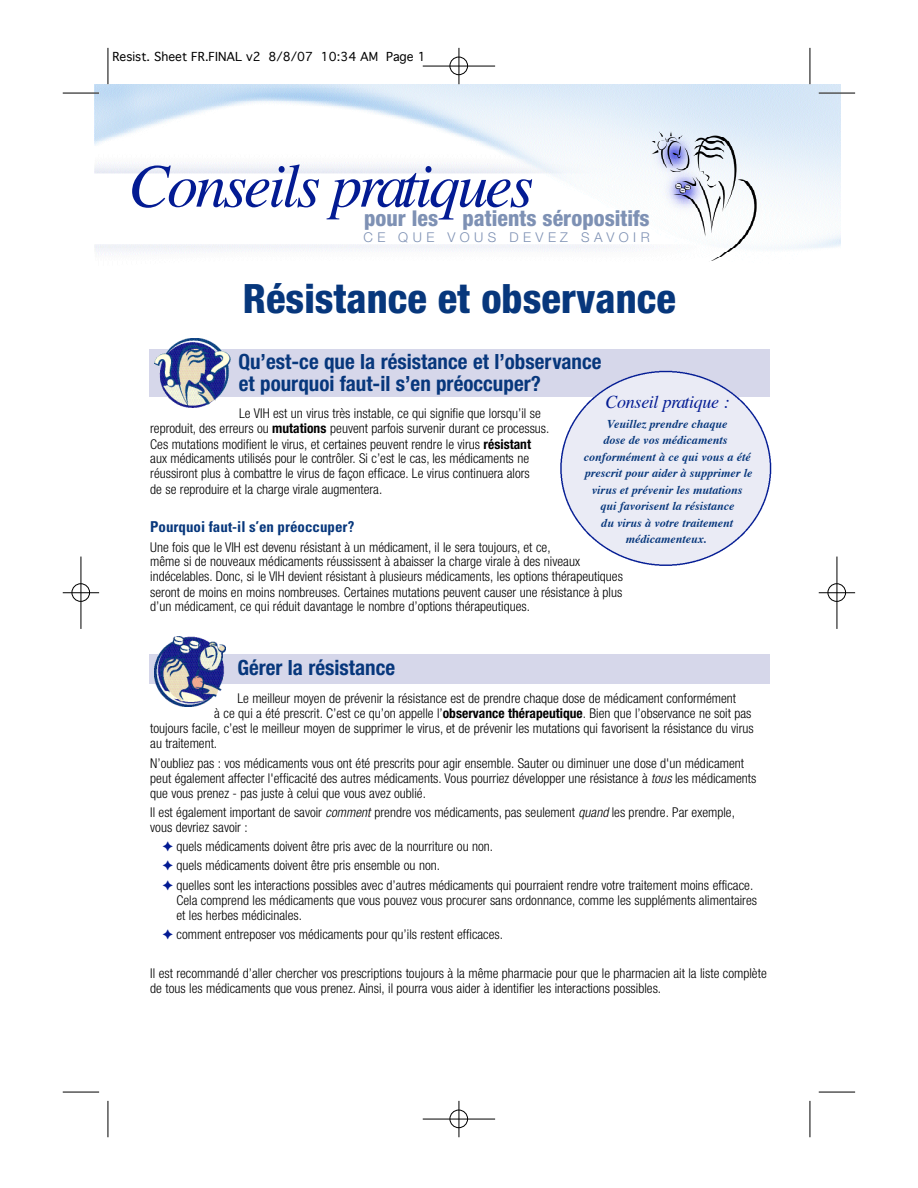
<style>
.page{position:relative;width:918px;height:1188px;background:#fff}
.page>*{position:absolute;margin:0;border:0;box-sizing:border-box;transform-origin:0 0}
.t1{font:italic 61.95px "Times";letter-spacing:-.05em;color:#031b93}
.t2{font:800 condensed 40.5px "Helvetica Neue";color:#07377c}
.t3{font:800 condensed 21.9px "Helvetica Neue";color:#7e91b4}
.t4{font:700 condensed 21px/21.3px "Helvetica Neue";color:#07377c}
.t5{font:italic 18px "Times";letter-spacing:-.02em;color:#031b93}
.t6{font:700 condensed 15px "Univers";color:#07377c}
.t7{font:300 condensed 13.5px/15px "Helvetica Neue";color:#000}
.t8{font:300 13.5px "Helvetica Neue";letter-spacing:.325em;color:#7e91b4}
.t9{font:italic 700 12px/16.5px "Times";color:#07377c;text-align:center}
.t10{font:11.85px "Geneva";color:#000}
.s1{font-weight:700}
.s2{font-style:italic}
.s3{color:#031b93}
</style>
<div class="page">
<img style="left:95px;top:84px;width:746px;height:178px">
<div style="left:149px;top:654px;width:621px;height:30px;background:#d6d7ea"></div>
<div style="left:149px;top:350px;width:621px;height:47px;background:#d6d7ea"></div>
<img style="left:155px;top:338px;width:75px;height:70px">
<img style="left:155px;top:636px;width:70px;height:70px">
<svg style="left:560px;top:371px;width:211px;height:195px"></svg>
<hr style="left:63px;top:93px;width:37px;height:1px;background:#fff">
<hr style="left:107px;top:48px;width:1px;height:37px;background:#fff">
<hr style="left:809px;top:48px;width:1px;height:37px;background:#fff">
<hr style="left:458px;top:48px;width:1px;height:37px;background:#fff">
<hr style="left:63px;top:93px;width:36px;height:1px;background:#000">
<hr style="left:108px;top:48px;width:1px;height:36px;background:#000">
<hr style="left:819px;top:93px;width:36px;height:1px;background:#000">
<hr style="left:810px;top:48px;width:1px;height:36px;background:#000">
<hr style="left:63px;top:1092px;width:36px;height:1px;background:#000">
<hr style="left:108px;top:1101px;width:1px;height:36px;background:#000">
<hr style="left:819px;top:1092px;width:36px;height:1px;background:#000">
<hr style="left:810px;top:1101px;width:1px;height:36px;background:#000">
<hr style="left:423px;top:66px;width:72px;height:1px;background:#000">
<hr style="left:459px;top:48px;width:1px;height:36px;background:#000">
<svg style="left:449px;top:56px;width:20px;height:20px"></svg>
<hr style="left:423px;top:1119px;width:72px;height:1px;background:#000">
<hr style="left:459px;top:1101px;width:1px;height:36px;background:#000">
<svg style="left:449px;top:1109px;width:20px;height:20px"></svg>
<hr style="left:819px;top:592px;width:36px;height:1px;background:#000">
<hr style="left:837px;top:557px;width:1px;height:72px;background:#000">
<svg style="left:827px;top:583px;width:20px;height:19px"></svg>
<hr style="left:63px;top:592px;width:36px;height:1px;background:#000">
<hr style="left:81px;top:557px;width:1px;height:72px;background:#000">
<svg style="left:71px;top:583px;width:20px;height:19px"></svg>
<p class="t10" style="left:112px;top:49px;width:315px">Resist. Sheet FR.FINAL v2 8/8/07 10:34 AM Page 1</p>
<h1 class="t1" style="left:129px;top:160px;width:406px">Conseils pratiques</h1>
<h3 class="t3" style="left:364px;top:211px;width:287px">pour les patients séropositifs</h3>
<p class="t8" style="left:363px;top:232px;width:288px">CE QUE VOUS DEVEZ SAV O I R</p>
<h2 class="t2" style="left:243px;top:284px;width:435px">Résistance et observance</h2>
<h3 class="t4" style="left:238px;top:353px;width:365px">Qu’est-ce que la résistance et l’observance et pourquoi faut-il s’en préoccuper?</h3>
<p class="t7" style="left:150px;top:407px;width:401px;text-indent:89px">Le VIH est un virus très instable, ce qui signifie que lorsqu’il se reproduit, des erreurs ou <span class="s1">mutations</span> peuvent parfois survenir durant ce processus.<br>Ces mutations modifient le virus, et certaines peuvent rendre le virus <span class="s1">résistant </span>aux médicaments utilisés pour le contrôler. Si c’est le cas, les médicaments ne réussiront plus à combattre le virus de façon efficace. Le virus continuera alors<br>de se reproduire et la charge virale augmentera.</p>
<p class="t6" style="left:150px;top:521px;width:206px">Pourquoi faut-il s’en préoccuper?</p>
<p class="t7" style="left:150px;top:540px;width:474px">Une fois que le VIH est devenu résistant à un médicament, il le sera toujours, et ce,<br>même si de nouveaux médicaments réussissent à abaisser la charge virale à des niveaux indécelables. Donc, si le VIH devient résistant à plusieurs médicaments, les options thérapeutiques seront de moins en moins nombreuses. Certaines mutations peuvent causer une résistance à plus d’un médicament, ce qui réduit davantage le nombre d’options thérapeutiques.</p>
<h3 class="t5" style="left:606px;top:394px;width:125px">Conseil pratique :</h3>
<p class="t9" style="left:584px;top:416px;width:170px">Veuillez prendre chaque<br>dose de vos médicaments conformément à ce qui vous a été prescrit pour aider à supprimer le virus et prévenir les mutations qui favorisent la résistance<br>du virus à votre traitement médicamenteux.</p>
<h3 class="t4" style="left:237px;top:659px;width:159px">Gérer la résistance</h3>
<p class="t7" style="left:237px;top:692px;width:500px">Le meilleur moyen de prévenir la résistance est de prendre chaque dose de médicament conformément</p>
<p class="t7" style="left:214px;top:707px;width:539px">à ce qui a été prescrit. C’est ce qu’on appelle l’<span class="s1">observance thérapeutique</span>. Bien que l’observance ne soit pas</p>
<p class="t7" style="left:150px;top:722px;width:605px">toujours facile, c’est le meilleur moyen de supprimer le virus, et de prévenir les mutations qui favorisent la résistance du virus</p>
<p class="t7" style="left:150px;top:737px;width:68px">au traitement.</p>
<p class="t7" style="left:150px;top:756px;width:608px">N’oubliez pas : vos médicaments vous ont été prescrits pour agir ensemble. Sauter ou diminuer une dose d'un médicament peut également affecter l'efficacité des autres médicaments. Vous pourriez développer une résistance à <span class="s2">tous</span> les médicaments que vous prenez - pas juste à celui que vous avez oublié.</p>
<p class="t7" style="left:150px;top:806px;width:586px">Il est également important de savoir <span class="s2">comment</span> prendre vos médicaments, pas seulement <span class="s2">quand</span> les prendre. Par exemple, vous devriez savoir :</p>
<p class="t7" style="left:162px;top:838px;width:592px;line-height:19.2px"><span class="s3">✦</span> quels médicaments doivent être pris avec de la nourriture ou non.<br><span class="s3">✦</span> quels médicaments doivent être pris ensemble ou non.<br><span class="s3">✦</span> quelles sont les interactions possibles avec d’autres médicaments qui pourraient rendre votre traitement moins efficace.</p>
<p class="t7" style="left:177px;top:894px;width:582px">Cela comprend les médicaments que vous pouvez vous procurer sans ordonnance, comme les suppléments alimentaires et les herbes médicinales.</p>
<p class="t7" style="left:162px;top:928px;width:342px"><span class="s3">✦</span> comment entreposer vos médicaments pour qu’ils restent efficaces.</p>
<p class="t7" style="left:150px;top:967px;width:618px">Il est recommandé d’aller chercher vos prescriptions toujours à la même pharmacie pour que le pharmacien ait la liste complète de tous les médicaments que vous prenez. Ainsi, il pourra vous aider à identifier les interactions possibles.</p>
</div>
